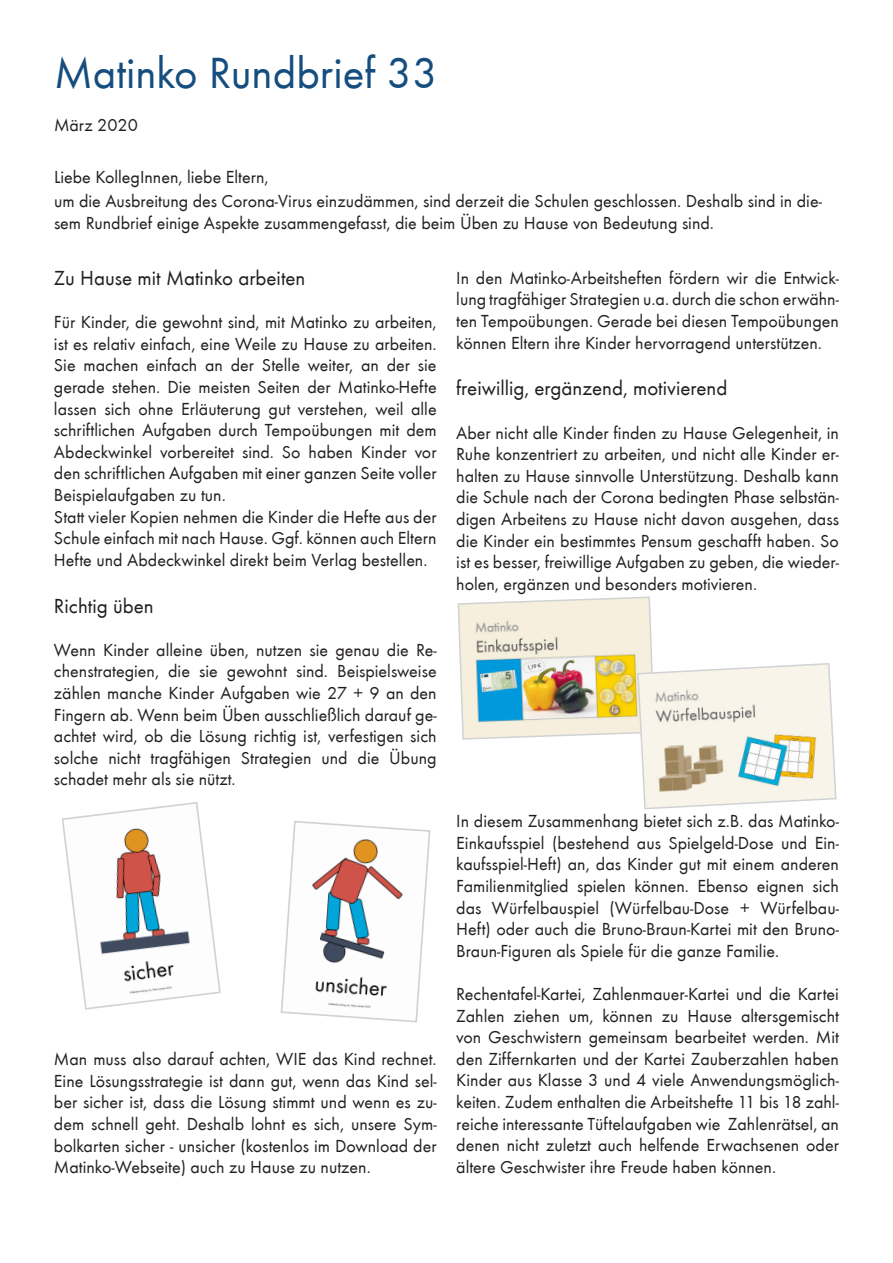
<style>
.page{position:relative;width:893px;height:1263px;background:#fff}
.page>*{position:absolute;margin:0;border:0;box-sizing:border-box;transform-origin:0 0}
.t1{font:45px "Futura T";color:#144d7e}
.t2{font:21px "Futura T";color:#231f20}
.im_Kasten_schreiben{font:18px/21.6px "Futura T";color:#231f20;text-align:justify}
</style>
<div class="page">
<svg style="left:61px;top:802px;width:160px;height:208px"></svg>
<svg style="left:280px;top:821px;width:151px;height:202px"></svg>
<svg style="left:457px;top:596px;width:380px;height:214px"></svg>
<p class="t1" style="left:54px;top:46px;width:385px">Matinko Rundbrief 33</p>
<p class="im_Kasten_schreiben" style="left:54px;top:114px;width:86px">März 2020</p>
<p class="im_Kasten_schreiben" style="left:54px;top:166px;width:216px">Liebe KollegInnen, liebe Eltern,</p>
<p class="im_Kasten_schreiben" style="left:54px;top:190px;width:769px">um die Ausbreitung des Corona-Virus einzudämmen, sind derzeit die Schulen geschlossen. Deshalb sind in die&shy;sem Rundbrief einige Aspekte zusammengefasst, die beim Üben zu Hause von Bedeutung sind.</p>
<p class="im_Kasten_schreiben" style="left:456px;top:267px;width:384px">In den Matinko-Arbeitsheften fördern wir die Entwick&shy;lung tragfähiger Strategien u.a. durch die schon erwähn&shy;ten Tempoübungen. Gerade bei diesen Tempoübungen können Eltern ihre Kinder hervorragend unterstützen.</p>
<p class="t2" style="left:456px;top:376px;width:273px">freiwillig, ergänzend, motivierend</p>
<p class="im_Kasten_schreiben" style="left:456px;top:422px;width:384px">Aber nicht alle Kinder finden zu Hause Gelegenheit, in Ruhe konzentriert zu arbeiten, und nicht alle Kinder er&shy;halten zu Hause sinnvolle Unterstützung. Deshalb kann die Schule nach der Corona bedingten Phase selbstän&shy;digen Arbeitens zu Hause nicht davon ausgehen, dass die Kinder ein bestimmtes Pensum geschafft haben. So ist es besser, freiwillige Aufgaben zu geben, die wieder&shy;holen, ergänzen und besonders motivieren.</p>
<p class="t2" style="left:54px;top:265px;width:253px">Zu Hause mit Matinko arbeiten</p>
<p class="im_Kasten_schreiben" style="left:54px;top:311px;width:384px">Für Kinder, die gewohnt sind, mit Matinko zu arbeiten, ist es relativ einfach, eine Weile zu Hause zu arbeiten.<br>Sie machen einfach an der Stelle weiter, an der sie gerade stehen. Die meisten Seiten der Matinko-Hefte lassen sich ohne Erläuterung gut verstehen, weil alle schriftlichen Aufgaben durch Tempoübungen mit dem Abdeckwinkel vorbereitet sind. So haben Kinder vor den schriftlichen Aufgaben mit einer ganzen Seite voller Beispielaufgaben zu tun.</p>
<p class="im_Kasten_schreiben" style="left:54px;top:506px;width:384px">Statt vieler Kopien nehmen die Kinder die Hefte aus der Schule einfach mit nach Hause. Ggf. können auch Eltern Hefte und Abdeckwinkel direkt beim Verlag bestellen.</p>
<p class="t2" style="left:54px;top:593px;width:101px">Richtig üben</p>
<p class="im_Kasten_schreiben" style="left:54px;top:639px;width:384px">Wenn Kinder alleine üben, nutzen sie genau die Re&shy;chenstrategien, die sie gewohnt sind. Beispielsweise zählen manche Kinder Aufgaben wie 27 + 9 an den Fingern ab. Wenn beim Üben ausschließlich darauf ge&shy;achtet wird, ob die Lösung richtig ist, verfestigen sich solche nicht tragfähigen Strategien und die Übung schadet mehr als sie nützt.</p>
<p class="im_Kasten_schreiben" style="left:54px;top:1048px;width:384px">Man muss also darauf achten, WIE das Kind rechnet.<br>Eine Lösungsstrategie ist dann gut, wenn das Kind sel&shy;ber sicher ist, dass die Lösung stimmt und wenn es zu&shy;dem schnell geht. Deshalb lohnt es sich, unsere Sym&shy;bolkarten sicher - unsicher (kostenlos im Download der Matinko-Webseite) auch zu Hause zu nutzen.</p>
<p class="im_Kasten_schreiben" style="left:456px;top:810px;width:384px">In diesem Zusammenhang bietet sich z.B. das Matinko-Einkaufsspiel (bestehend aus Spielgeld-Dose und Ein&shy;kaufsspiel-Heft) an, das Kinder gut mit einem anderen Familienmitglied spielen können. Ebenso eignen sich das Würfelbauspiel (Würfelbau-Dose + Würfelbau-Heft) oder auch die Bruno-Braun-Kartei mit den Bruno-Braun-Figuren als Spiele für die ganze Familie.</p>
<p class="im_Kasten_schreiben" style="left:456px;top:983px;width:384px">Rechentafel-Kartei, Zahlenmauer-Kartei und die Kartei Zahlen ziehen um, können zu Hause altersgemischt von Geschwistern gemeinsam bearbeitet werden. Mit den Ziffernkarten und der Kartei Zauberzahlen haben Kinder aus Klasse 3 und 4 viele Anwendungsmöglich&shy;keiten. Zudem enthalten die Arbeitshefte 11 bis 18 zahl&shy;reiche interessante Tüftelaufgaben wie Zahlenrätsel, an denen nicht zuletzt auch helfende Erwachsenen oder ältere Geschwister ihre Freude haben können.</p>
</div>
